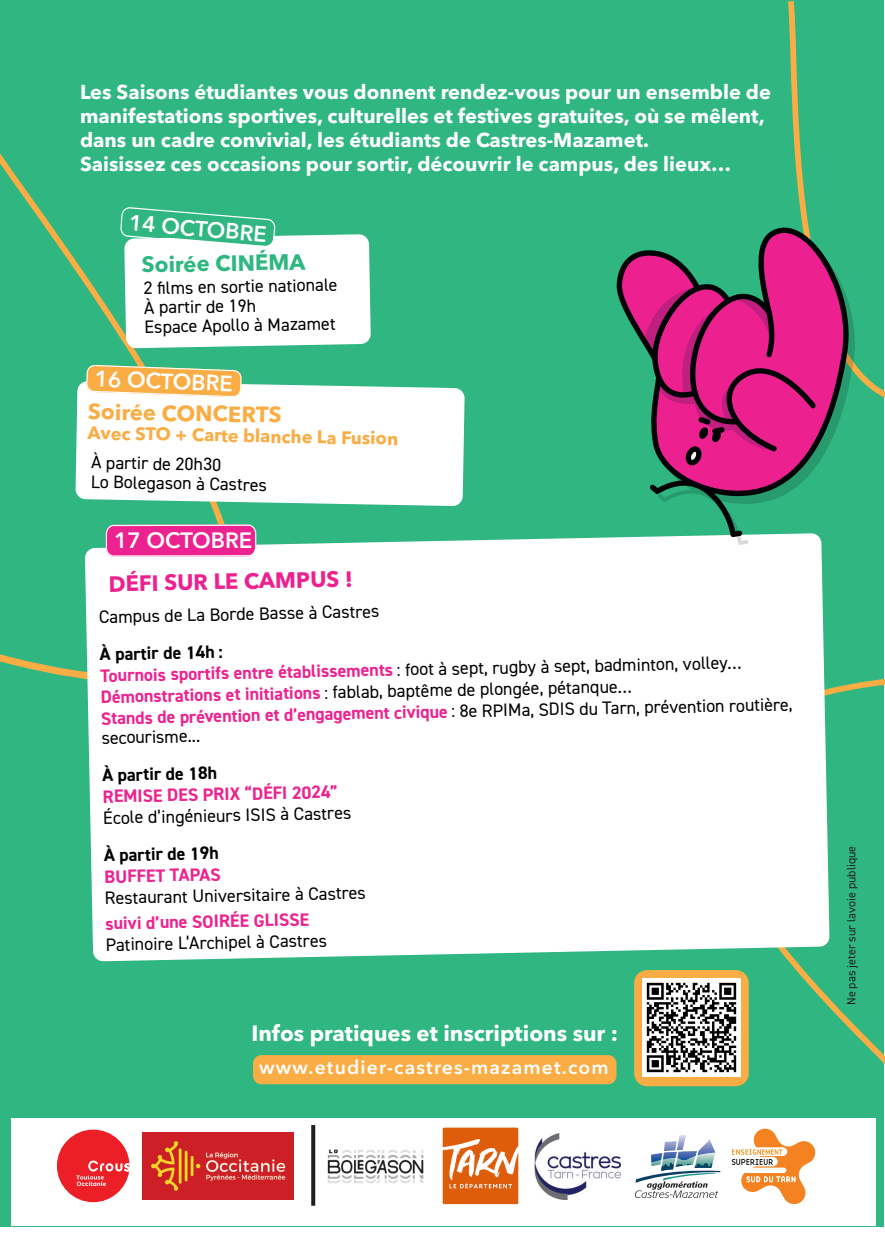
<style>
.page{position:relative;width:885px;height:1236px;background:#fff}
.page>*{position:absolute;margin:0;border:0;box-sizing:border-box;transform-origin:0 0}
.t1{font:700 22px "Avenir Next LT Pro";color:#fff}
.t2{font:600 22px "Avenir Next LT Pro";letter-spacing:-.005em;color:#fff}
.t3{font:700 22px "Avenir Next LT Pro";color:#ec208f}
.t4{font:700 22px "Avenir Next LT Pro";color:#faad45}
.t5{font:700 22px "Avenir Next LT Pro";color:#2eb781}
.t6{font:700 20px/24px "Avenir Next LT Pro";color:#fff}
.t7{font:600 19.2px "Avenir Next LT Pro";letter-spacing:.06em;color:#fff}
.t8{font:18px/19.4px "DIN2014";color:#000001}
.t9{font:700 18px "DIN2014";color:#ec2290}
.t10{font:700 18px "Avenir Next LT Pro";color:#faad45}
.t11{font:700 18px "DIN2014";color:#000001}
.t12{font:12px "DIN2014";color:#231f20}
.s1{font-weight:700}
.s2{font-weight:700;color:#ec2290}
</style>
<div class="page">
<div style="left:0;top:0;width:883px;height:1226px;background:#2fb681"></div>
<svg style="left:706px;top:672px;width:178px;height:442px"></svg>
<svg style="left:0;top:153px;width:225px;height:526px"></svg>
<svg style="left:120px;top:207px;width:251px;height:141px"></svg>
<div style="left:75px;top:381px;width:389px;height:125px;background:#fff"></div>
<svg style="left:86px;top:365px;width:156px;height:32px"></svg>
<div style="left:85px;top:533px;width:744px;height:428px;background:#fff"></div>
<svg style="left:106px;top:524px;width:150px;height:33px"></svg>
<svg style="left:624px;top:496px;width:205px;height:49px"></svg>
<svg style="left:649px;top:496px;width:93px;height:41px"></svg>
<svg style="left:650px;top:465px;width:167px;height:31px"></svg>
<svg style="left:616px;top:1px;width:268px;height:464px"></svg>
<div style="left:634px;top:970px;width:114px;height:116px;background:#faad45;border-radius:13px"></div>
<div style="left:253px;top:1055px;width:363px;height:29px;background:#faad45;border-radius:8px"></div>
<div style="left:12px;top:1118px;width:864px;height:108px;background:#fff"></div>
<img style="left:142px;top:1133px;width:151px;height:67px">
<svg style="left:57px;top:1130px;width:72px;height:72px"></svg>
<img style="left:534px;top:1133px;width:86px;height:67px">
<img style="left:327px;top:1149px;width:97px;height:34px">
<svg style="left:635px;top:1135px;width:86px;height:63px"></svg>
<svg style="left:731px;top:1128px;width:85px;height:77px"></svg>
<svg style="left:311px;top:1125px;width:4px;height:81px"></svg>
<img style="left:442px;top:1127px;width:77px;height:78px">
<img style="left:642px;top:979px;width:98px;height:97px">
<p class="t6" style="left:80px;top:79px;width:692px">Les Saisons étudiantes vous donnent rendez-vous pour un ensemble de manifestations sportives, culturelles et festives gratuites, où se mêlent, dans un cadre convivial, les étudiants de Castres-Mazamet.<br>Saisissez ces occasions pour sortir, découvrir le campus, des lieux…</p>
<p class="t2" style="left:130px;top:209px;width:140px;rotate:5deg">14 OCTOBRE</p>
<p class="t5" style="left:141px;top:251px;width:165px;rotate:-1deg">Soirée CINÉMA</p>
<p class="t8" style="left:143px;top:278px;width:195px;rotate:-1deg">2 fi lms en sortie nationale<br>À partir de 19h<br>Espace Apollo à Mazamet</p>
<p class="t2" style="left:95px;top:365px;width:140px;rotate:2deg">16 OCTOBRE</p>
<p class="t4" style="left:88px;top:398px;width:195px;rotate:1deg">Soirée CONCERTS</p>
<p class="t10" style="left:88px;top:422px;width:312px;rotate:1deg">Avec STO + Carte blanche La Fusion</p>
<p class="t8" style="left:91px;top:452px;width:178px;rotate:1deg">À partir de 20h30<br>Lo Bolegason à Castres</p>
<p class="t2" style="left:114px;top:527px;width:140px">17 OCTOBRE</p>
<p class="t3" style="left:108px;top:570px;width:246px;rotate:-1deg">DÉFI SUR LE CAMPUS !</p>
<p class="t8" style="left:99px;top:606px;width:282px;rotate:-1deg">Campus de La Borde Basse à Castres</p>
<p class="t8" style="left:100px;top:643px;width:693px;line-height:21.2px;rotate:-1deg"><span class="s1">À partir de 14h :<br></span><span class="s2">Tournois sportifs entre établissements</span> : foot à sept, rugby à sept, badminton, volley… <span class="s2">Démonstrations et initiations</span> : fablab, baptême de plongée, pétanque…<br><span class="s2">Stands de prévention et d’engagement civique</span> : 8e RPIMa, SDIS du Tarn, prévention routière,</p>
<p class="t8" style="left:101px;top:727px;width:100px;rotate:-1deg">secourisme...</p>
<p class="t11" style="left:102px;top:763px;width:116px;rotate:-1deg">À partir de 18h</p>
<p class="t9" style="left:102px;top:784px;width:236px;rotate:-1deg">REMISE DES PRIX “DÉFI 2024”</p>
<p class="t8" style="left:103px;top:807px;width:250px;rotate:-1deg">École d’ingénieurs ISIS à Castres</p>
<p class="t11" style="left:104px;top:843px;width:116px;rotate:-1deg">À partir de 19h</p>
<p class="t9" style="left:104px;top:864px;width:118px;rotate:-1deg">BUFFET TAPAS</p>
<p class="t8" style="left:105px;top:887px;width:262px;rotate:-1deg">Restaurant Universitaire à Castres</p>
<p class="t9" style="left:105px;top:911px;width:205px;rotate:-1deg">suivi d’une SOIRÉE GLISSE</p>
<p class="t8" style="left:106px;top:934px;width:223px;rotate:-1deg">Patinoire L’Archipel à Castres</p>
<p class="t1" style="left:251px;top:1019px;width:368px">Infos pratiques et inscriptions sur :</p>
<p class="t7" style="left:259px;top:1056px;width:351px">www.etudier-castres-mazamet.com</p>
<p class="t12" style="left:843px;top:1005px;width:161px;rotate:-90deg">Ne pas jeter sur lavoie publique</p>
</div>
